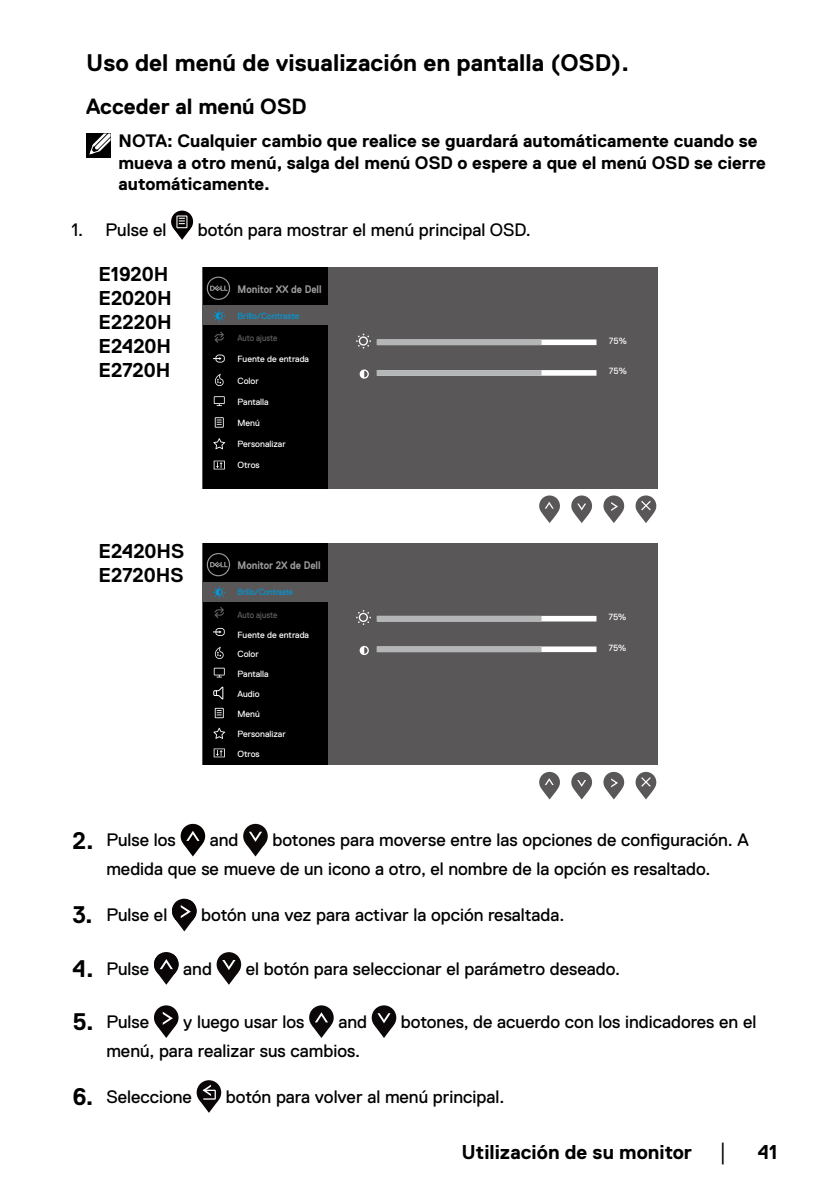
<style>
.page{position:relative;width:840px;height:1191px;background:#fff}
.page>*{position:absolute;margin:0;border:0;box-sizing:border-box;transform-origin:0 0}
.t1{font:700 24px "Dell Replica";color:#000}
.t2{font:700 22px "Dell Replica";color:#000}
.t3{font:700 20px/24px "Dell Replica";color:#000}
.t4{font:18px/29px "Dell Replica";color:#000}
.t5{font:700 18px/21.6px "Dell Replica";color:#000}
.t6{font:18px "Arial";color:#000}
.t7{font:700 11px "Dell Replica";color:#9b9b9b;scale:.88 1}
.t8{font:9px "Dell Replica";color:#fff}
.t9{font:9px "Dell Replica";color:#636363;scale:.9 1}
.t10{font:9px "Dell Replica";color:#0098d9}
.t11{font:9px "Dell Replica";color:#0098d9;scale:.88 1}
.s1{font-weight:700;font-size:24px}
</style>
<div class="page">
<div style="left:86px;top:133px;width:24px;height:24px;background:#000"></div>
<svg style="left:89px;top:133px;width:22px;height:22px"></svg>
<svg style="left:603px;top:495px;width:20px;height:28px"></svg>
<svg style="left:635px;top:495px;width:21px;height:28px"></svg>
<svg style="left:571px;top:495px;width:20px;height:28px"></svg>
<svg style="left:539px;top:495px;width:20px;height:28px"></svg>
<div style="left:202px;top:267px;width:456px;height:221px;background:#595757"></div>
<div style="left:202px;top:267px;width:125px;height:221px;background:#000"></div>
<div style="left:202px;top:305px;width:125px;height:20px;background:#595757"></div>
<svg style="left:207px;top:276px;width:23px;height:24px"></svg>
<svg style="left:213px;top:310px;width:12px;height:12px"></svg>
<svg style="left:359px;top:369px;width:9px;height:10px"></svg>
<svg style="left:214px;top:332px;width:10px;height:11px"></svg>
<svg style="left:215px;top:374px;width:8px;height:12px"></svg>
<svg style="left:214px;top:396px;width:10px;height:10px"></svg>
<svg style="left:215px;top:417px;width:9px;height:10px"></svg>
<svg style="left:213px;top:438px;width:12px;height:11px"></svg>
<svg style="left:213px;top:460px;width:12px;height:9px"></svg>
<svg style="left:213px;top:354px;width:11px;height:8px"></svg>
<div style="left:376px;top:370px;width:220px;height:6px;background:#fff"></div>
<div style="left:376px;top:370px;width:165px;height:6px;background:#b4b5b6"></div>
<div style="left:376px;top:339px;width:220px;height:6px;background:#fff"></div>
<div style="left:376px;top:339px;width:165px;height:6px;background:#b4b5b6"></div>
<svg style="left:356px;top:334px;width:15px;height:14px"></svg>
<svg style="left:603px;top:772px;width:20px;height:27px"></svg>
<svg style="left:635px;top:772px;width:21px;height:27px"></svg>
<svg style="left:571px;top:772px;width:20px;height:27px"></svg>
<svg style="left:539px;top:772px;width:20px;height:27px"></svg>
<div style="left:202px;top:543px;width:456px;height:222px;background:#595757"></div>
<div style="left:202px;top:543px;width:125px;height:222px;background:#000"></div>
<div style="left:202px;top:582px;width:127px;height:19px;background:#595757"></div>
<svg style="left:207px;top:553px;width:23px;height:23px"></svg>
<svg style="left:213px;top:586px;width:12px;height:12px"></svg>
<svg style="left:359px;top:646px;width:9px;height:9px"></svg>
<svg style="left:214px;top:607px;width:10px;height:11px"></svg>
<svg style="left:215px;top:646px;width:8px;height:13px"></svg>
<svg style="left:214px;top:667px;width:10px;height:10px"></svg>
<svg style="left:215px;top:708px;width:9px;height:10px"></svg>
<svg style="left:213px;top:727px;width:12px;height:12px"></svg>
<svg style="left:213px;top:748px;width:12px;height:9px"></svg>
<svg style="left:213px;top:628px;width:11px;height:8px"></svg>
<div style="left:376px;top:646px;width:220px;height:6px;background:#fff"></div>
<div style="left:376px;top:646px;width:165px;height:6px;background:#b4b5b6"></div>
<div style="left:376px;top:616px;width:220px;height:5px;background:#fff"></div>
<div style="left:376px;top:616px;width:165px;height:5px;background:#b4b5b6"></div>
<svg style="left:356px;top:610px;width:15px;height:15px"></svg>
<svg style="left:213px;top:686px;width:11px;height:14px"></svg>
<svg style="left:171px;top:211px;width:22px;height:29px"></svg>
<svg style="left:180px;top:824px;width:25px;height:32px"></svg>
<svg style="left:243px;top:824px;width:24px;height:32px"></svg>
<svg style="left:172px;top:898px;width:24px;height:33px"></svg>
<svg style="left:154px;top:952px;width:24px;height:32px"></svg>
<svg style="left:216px;top:952px;width:25px;height:32px"></svg>
<svg style="left:154px;top:1005px;width:24px;height:33px"></svg>
<svg style="left:309px;top:1005px;width:24px;height:33px"></svg>
<svg style="left:371px;top:1005px;width:25px;height:33px"></svg>
<svg style="left:196px;top:1080px;width:25px;height:32px"></svg>
<h1 class="t1" style="left:86px;top:49px;width:544px">Uso del menú de visualización en pantalla (OSD).</h1>
<p class="t2" style="left:86px;top:94px;width:222px">Acceder al menú OSD</p>
<p class="t5" style="left:118px;top:130px;width:648px">NOTA: Cualquier cambio que realice se guardará automáticamente cuando se mueva a otro menú, salga del menú OSD o espere a que el menú OSD se cierre automáticamente.</p>
<p class="t4" style="left:71px;top:215px;width:96px">1. Pulse el</p>
<p class="t4" style="left:198px;top:215px;width:334px">botón para mostrar el menú principal OSD.</p>
<p class="t3" style="left:98px;top:262px;width:75px">E1920H<br>E2020H<br>E2220H<br>E2420H<br>E2720H</p>
<p class="t7" style="left:237px;top:283px;width:97px">Monitor XX de Dell</p>
<p class="t10" style="left:237px;top:311px;width:63px">Brillo/Contraste</p>
<p class="t9" style="left:237px;top:333px;width:46px">Auto ajuste</p>
<p class="t8" style="left:237px;top:354px;width:73px">Fuente de entrada</p>
<p class="t8" style="left:237px;top:375px;width:23px">Color</p>
<p class="t8" style="left:237px;top:396px;width:33px">Pantalla</p>
<p class="t8" style="left:237px;top:418px;width:24px">Menú</p>
<p class="t8" style="left:237px;top:439px;width:50px">Personalizar</p>
<p class="t8" style="left:237px;top:460px;width:24px">Otros</p>
<p class="t8" style="left:608px;top:336px;width:19px">75%</p>
<p class="t8" style="left:608px;top:366px;width:19px">75%</p>
<p class="t3" style="left:98px;top:539px;width:87px">E2420HS<br>E2720HS</p>
<p class="t7" style="left:237px;top:559px;width:96px">Monitor 2X de Dell</p>
<p class="t11" style="left:237px;top:587px;width:65px">Brillo/Contraste</p>
<p class="t9" style="left:237px;top:609px;width:46px">Auto ajuste</p>
<p class="t8" style="left:237px;top:629px;width:73px">Fuente de entrada</p>
<p class="t8" style="left:237px;top:649px;width:23px">Color</p>
<p class="t8" style="left:237px;top:669px;width:33px">Pantalla</p>
<p class="t8" style="left:237px;top:689px;width:24px">Audio</p>
<p class="t8" style="left:237px;top:709px;width:24px">Menú</p>
<p class="t8" style="left:237px;top:729px;width:50px">Personalizar</p>
<p class="t8" style="left:237px;top:748px;width:24px">Otros</p>
<p class="t8" style="left:608px;top:612px;width:19px">75%</p>
<p class="t8" style="left:608px;top:642px;width:19px">75%</p>
<p class="t4" style="left:72px;top:826px;width:105px"><span class="s1">2.</span> Pulse los</p>
<p class="t4" style="left:210px;top:826px;width:30px">and</p>
<p class="t4" style="left:106px;top:826px;width:643px;text-indent:166px">botones para moverse entre las opciones de configuración. A medida que se mueve de un icono a otro, el nombre de la opción es resaltado.</p>
<p class="t4" style="left:72px;top:900px;width:96px"><span class="s1">3.</span> Pulse el</p>
<p class="t4" style="left:201px;top:900px;width:364px">botón una vez para activar la opción resaltada.</p>
<p class="t4" style="left:72px;top:954px;width:78px"><span class="s1">4.</span> Pulse</p>
<p class="t4" style="left:183px;top:954px;width:30px">and</p>
<p class="t4" style="left:246px;top:954px;width:376px">el botón para seleccionar el parámetro deseado.</p>
<p class="t4" style="left:72px;top:1007px;width:78px"><span class="s1">5.</span> Pulse</p>
<p class="t4" style="left:183px;top:1007px;width:123px">y luego usar los</p>
<p class="t4" style="left:338px;top:1007px;width:30px">and</p>
<p class="t4" style="left:401px;top:1007px;width:356px">botones, de acuerdo con los indicadores en el</p>
<p class="t4" style="left:106px;top:1036px;width:255px">menú, para realizar sus cambios.</p>
<p class="t4" style="left:72px;top:1082px;width:121px"><span class="s1">6.</span> Seleccione</p>
<p class="t4" style="left:226px;top:1082px;width:280px">botón para volver al menú principal.</p>
<p class="t3" style="left:461px;top:1140px;width:232px">Utilización de su monitor</p>
<p class="t6" style="left:717px;top:1140px;width:13px">│</p>
<p class="t3" style="left:757px;top:1140px;width:21px">41</p>
</div>
